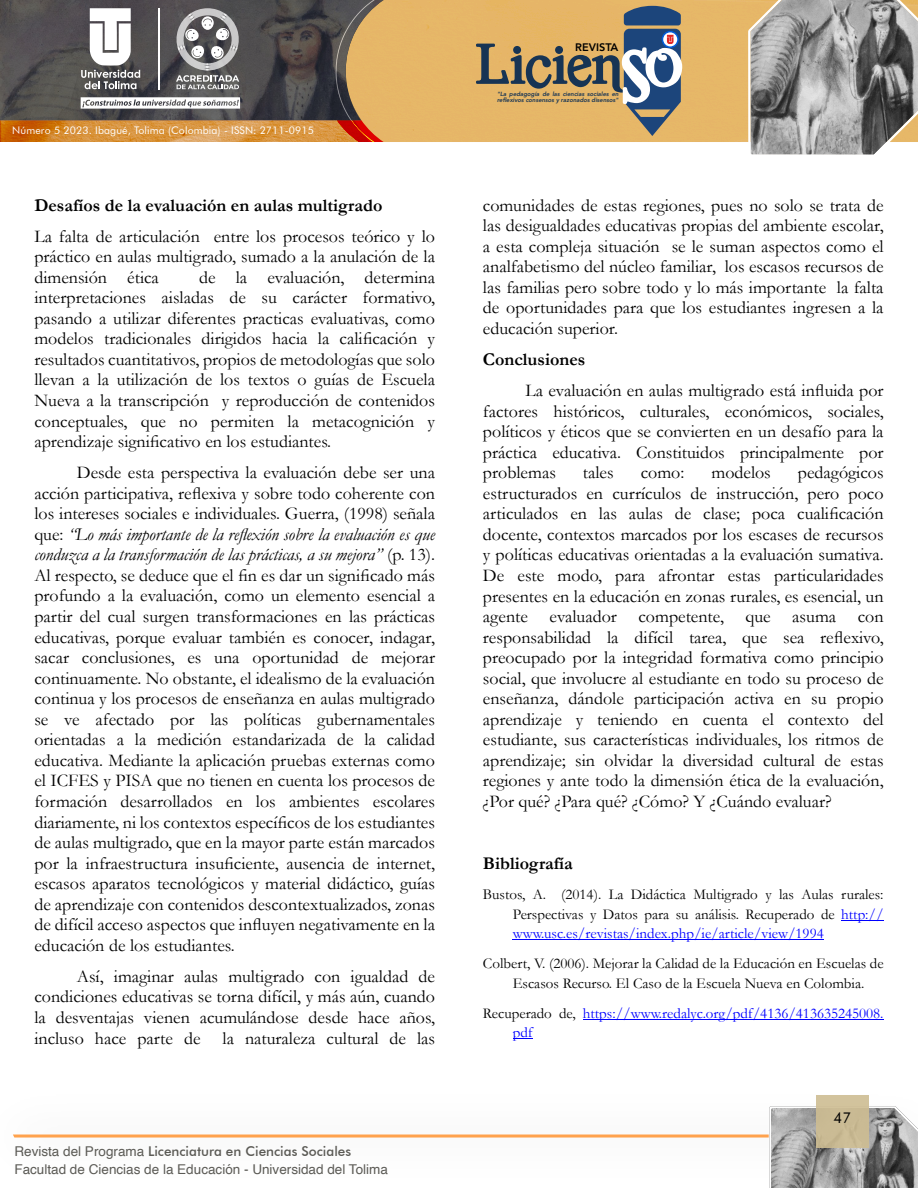
<style>
.page{position:relative;width:918px;height:1188px;background:#fff}
.page>*{position:absolute;margin:0;border:0;box-sizing:border-box;transform-origin:0 0}
.t1{font:18px/20.5px "Garamond";color:#000;text-align:justify}
.t2{font:700 18px "Garamond";color:#000}
.t3{font:15px/19.5px "Garamond";color:#000;text-align:justify}
.t4{font:15px/19.5px "Garamond";color:#00f}
.t5{font:15px "Futura BT";color:#000}
.t6{font:13.5px "Helvetica";color:#5b5a55}
.t7{font:500 13.5px "Futura BT";color:#5b5a55}
.t8{font:800 10.95px "Avenir";color:#000}
.t9{font:10.5px "Futura BT";letter-spacing:.01em;color:#fff}
.t10{font:italic 800 6px/6px "Avenir";color:#173454}
.s1{font-style:italic}
.s2{font-family:"Helvetica";font-weight:400}
.s3{color:#00f}
.s4{color:#000}
</style>
<div class="page">
<div style="left:384px;top:0;width:364px;height:141px;background:#e6b868"></div>
<svg style="left:475px;top:6px;width:209px;height:130px;background:#b69d72"></svg>
<svg style="left:0;top:0;width:384px;height:142px;background:#7e6d5d"></svg>
<svg style="left:748px;top:0;width:170px;height:155px;background:#969490"></svg>
<svg style="left:13px;top:1106px;width:905px;height:82px"></svg>
<div style="left:816px;top:1096px;width:53px;height:52px;background:#cebd92"></div>
<hr style="left:841px;top:920px;width:43px;height:1px;background:#00f">
<hr style="left:513px;top:939px;width:311px;height:1px;background:#00f">
<hr style="left:583px;top:1019px;width:301px;height:1px;background:#00f">
<svg style="left:513px;top:1038px;width:20px;height:1px"></svg>
<p class="t9" style="left:12px;top:126px;width:303px">Número 5 2023. Ibagué, Tolima (Colombia) - ISSN: 2711-0915</p>
<p class="t2" style="left:34px;top:199px;width:350px">Desafíos de la evaluación en aulas multigrado</p>
<p class="t1" style="left:34px;top:228px;width:402px">La falta de articulación entre los procesos teórico y lo práctico en aulas multigrado, sumado a la anulación de la dimensión ética</p>
<p class="t1" style="left:34px;top:269px;width:402px;text-indent:165px">de la evaluación, determina interpretaciones aisladas de su carácter formativo, pasando a utilizar diferentes practicas evaluativas, como modelos tradicionales dirigidos hacia la calificación y resultados cuantitativos, propios de metodologías que solo llevan a la utilización de los textos o guías de Escuela Nueva a la transcripción y reproducción de contenidos conceptuales, que no permiten la metacognición y aprendizaje significativo en los estudiantes.</p>
<p class="t1" style="left:34px;top:464px;width:402px;text-indent:43px">Desde esta perspectiva la evaluación debe ser una acción participativa, reflexiva y sobre todo coherente con los intereses sociales e individuales. Guerra, (1998) señala que: <span class="s1">“Lo más importante de la reflexión sobre la evaluación es que conduzca a la transformación de las prácticas, a su mejora”</span> (p. 13).<br>Al respecto, se deduce que el fin es dar un significado más profundo a la evaluación, como un elemento esencial a partir del cual surgen transformaciones en las prácticas educativas, porque evaluar también es conocer, indagar, sacar conclusiones, es una oportunidad de mejorar continuamente. No obstante, el idealismo de la evaluación continua y los procesos de enseñanza en aulas multigrado se ve afectado por las políticas gubernamentales orientadas a la medición estandarizada de la calidad educativa. Mediante la aplicación pruebas externas como el ICFES y PISA que no tienen en cuenta los procesos de formación desarrollados en los ambientes escolares diariamente, ni los contextos específicos de los estudiantes de aulas multigrado, que en la mayor parte están marcados por la infraestructura insuficiente, ausencia de internet, escasos aparatos tecnológicos y material didáctico, guías de aprendizaje con contenidos descontextualizados, zonas de difícil acceso aspectos que influyen negativamente en la educación de los estudiantes.</p>
<p class="t1" style="left:34px;top:968px;width:402px;text-indent:43px">Así, imaginar aulas multigrado con igualdad de condiciones educativas se torna difícil, y más aún, cuando la desventajas vienen acumulándose desde hace años, incluso hace parte de la naturaleza cultural de las</p>
<p class="t7" style="left:14px;top:1146px;width:338px"><span class="s2">Revista del Programa</span> Licenciatura en Ciencias Sociales</p>
<p class="t6" style="left:14px;top:1164px;width:375px">Facultad de Ciencias de la Educación - Universidad del Tolima</p>
<p class="t8" style="left:575px;top:40px;width:45px">REVISTA</p>
<p class="t10" style="left:497px;top:91px;width:123px">"La pedagogía de las ciencias sociales en reflexivos consensos y razonados disensos"</p>
<p class="t1" style="left:483px;top:197px;width:402px">comunidades de estas regiones, pues no solo se trata de las desigualdades educativas propias del ambiente escolar, a esta compleja situación se le suman aspectos como el analfabetismo del núcleo familiar, los escasos recursos de las familias pero sobre todo y lo más importante la falta de oportunidades para que los estudiantes ingresen a la educación superior.</p>
<p class="t2" style="left:483px;top:353px;width:104px">Conclusiones</p>
<p class="t1" style="left:483px;top:382px;width:402px;text-indent:43px">La evaluación en aulas multigrado está influida por factores históricos, culturales, económicos, sociales, políticos y éticos que se convierten en un desafío para la práctica educativa. Constituidos principalmente por problemas</p>
<p class="t1" style="left:483px;top:464px;width:402px;text-indent:315px">pedagógicos estructurados en currículos de instrucción, pero poco articulados en las aulas de clase; poca cualificación docente, contextos marcados por los escases de recursos y políticas educativas orientadas a la evaluación sumativa.<br>De este modo, para afrontar estas particularidades presentes en la educación en zonas rurales, es esencial, un agente evaluador competente, que asuma con responsabilidad la difícil tarea, que sea reflexivo, preocupado por la integridad formativa como principio social, que involucre al estudiante en todo su proceso de enseñanza, dándole participación activa en su propio aprendizaje y teniendo en cuenta el contexto del estudiante, sus características individuales, los ritmos de aprendizaje; sin olvidar la diversidad cultural de estas regiones y ante todo la dimensión ética de la evaluación, ¿Por qué? ¿Para qué? ¿Cómo? Y ¿Cuándo evaluar?</p>
<p class="t1" style="left:583px;top:464px;width:32px">tales</p>
<p class="t1" style="left:641px;top:464px;width:45px">como:</p>
<p class="t1" style="left:711px;top:464px;width:61px">modelos</p>
<p class="t2" style="left:483px;top:857px;width:91px">Bibliografía</p>
<p class="t3" style="left:513px;top:886px;width:372px;text-indent:-30px">Bustos, A. (2014). La Didáctica Multigrado y las Aulas rurales:<br>Perspectivas y Datos para su análisis. Recuperado de <span class="s3">http:// www.usc.es/revistas/index.php/ie/article/view/1994</span></p>
<p class="t3" style="left:513px;top:955px;width:372px;text-indent:-30px">Colbert, V. (2006). Mejorar la Calidad de la Educación en Escuelas de<br>Escasos Recurso. El Caso de la Escuela Nueva en Colombia.</p>
<p class="t4" style="left:513px;top:1005px;width:372px;text-indent:-30px"><span class="s4">Recuperado de,</span> https://www.redalyc.org/pdf/4136/413635245008. pdf</p>
<p class="t5" style="left:834px;top:1111px;width:19px">47</p>
</div>
